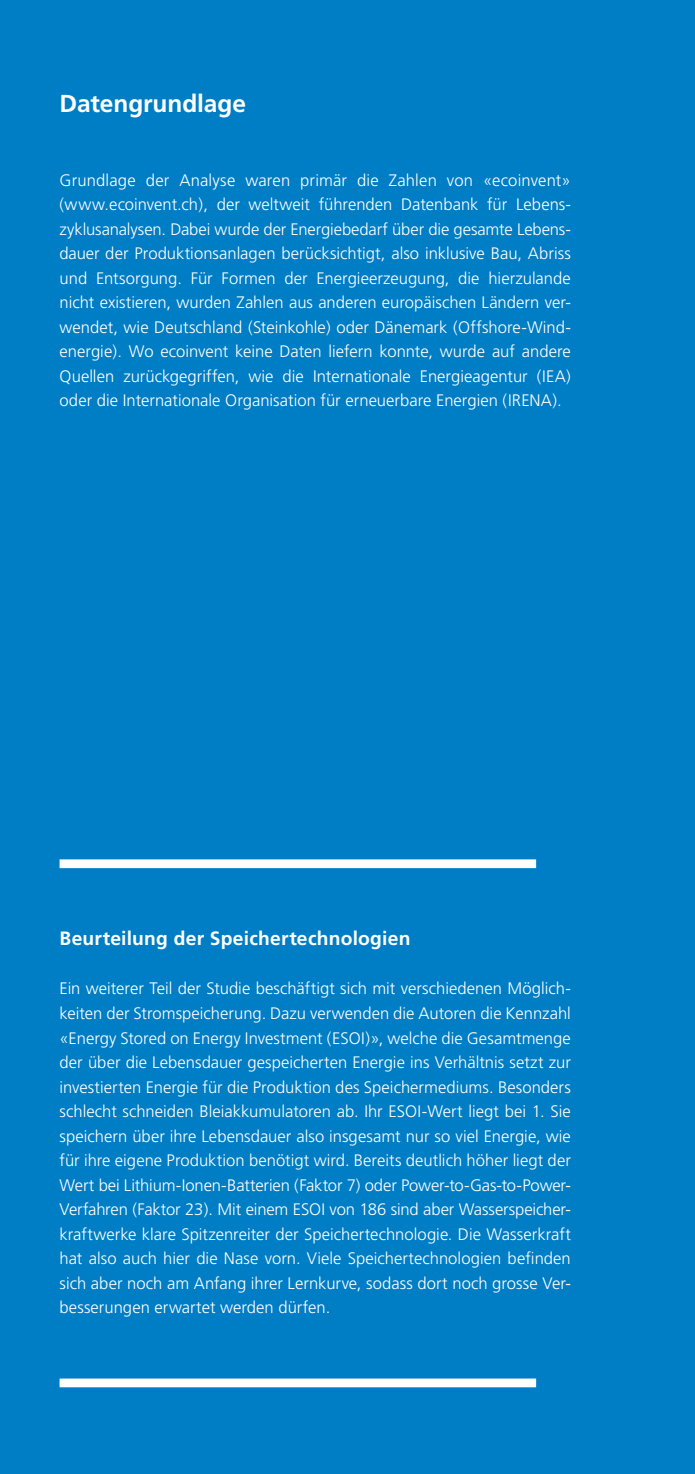
<style>
.page{position:relative;width:695px;height:1474px;background:#fff}
.page>*{position:absolute;margin:0;border:0;box-sizing:border-box;transform-origin:0 0}
.t1{font:700 24.5px "Frutiger CE";letter-spacing:-.005em;color:#fff}
.t2{font:700 19.25px "Frutiger CE";letter-spacing:.01em;color:#fff}
.t3{font:300 16.62px/24.5px "Frutiger CE";color:#fff;text-align:justify}
</style>
<div class="page">
<div style="left:0;top:0;width:694px;height:1473px;background:#007ec5"></div>
<div style="left:60px;top:1378px;width:476px;height:9px;background:#fff"></div>
<div style="left:60px;top:859px;width:476px;height:9px;background:#fff"></div>
<h1 class="t1" style="left:60px;top:89px;width:188px">Datengrundlage</h1>
<p class="t3" style="left:60px;top:167px;width:512px">Grundlage der Analyse waren primär die Zahlen von «ecoinvent» (www.ecoinvent.ch), der weltweit führenden Datenbank für Lebens&shy;zyklusanalysen. Dabei wurde der Energiebedarf über die gesamte Lebens&shy;dauer der Produktionsanlagen berücksichtigt, also inklusive Bau, Abriss und Entsorgung. Für Formen der Energieerzeugung, die hierzulande nicht existieren, wurden Zahlen aus anderen europäischen Ländern ver&shy;wendet, wie Deutschland (Steinkohle) oder Dänemark (Offshore-Wind&shy;energie). Wo ecoinvent keine Daten liefern konnte, wurde auf andere Quellen zurückgegriffen, wie die Internationale Energieagentur (IEA) oder die Internationale Organisation für erneuerbare Energien (IRENA).</p>
<p class="t2" style="left:60px;top:927px;width:352px">Beurteilung der Speichertechnologien</p>
<p class="t3" style="left:60px;top:976px;width:512px">Ein weiterer Teil der Studie beschäftigt sich mit verschiedenen Möglich&shy;keiten der Stromspeicherung. Dazu verwenden die Autoren die Kennzahl «Energy Stored on Energy Investment (ESOI)», welche die Gesamtmenge der über die Lebensdauer gespeicherten Energie ins Verhältnis setzt zur investierten Energie für die Produktion des Speichermediums. Besonders schlecht schneiden Bleiakkumulatoren ab. Ihr ESOI-Wert liegt bei 1. Sie speichern über ihre Lebensdauer also insgesamt nur so viel Energie, wie für ihre eigene Produktion benötigt wird. Bereits deutlich höher liegt der Wert bei Lithium-Ionen-Batterien (Faktor 7) oder Power-to-Gas-to-Power-Verfahren (Faktor 23). Mit einem ESOI von 186 sind aber Wasserspeicher&shy;kraftwerke klare Spitzenreiter der Speichertechnologie. Die Wasserkraft hat also auch hier die Nase vorn. Viele Speichertechnologien befinden sich aber noch am Anfang ihrer Lernkurve, sodass dort noch grosse Ver&shy;besserungen erwartet werden dürfen.</p>
</div>
